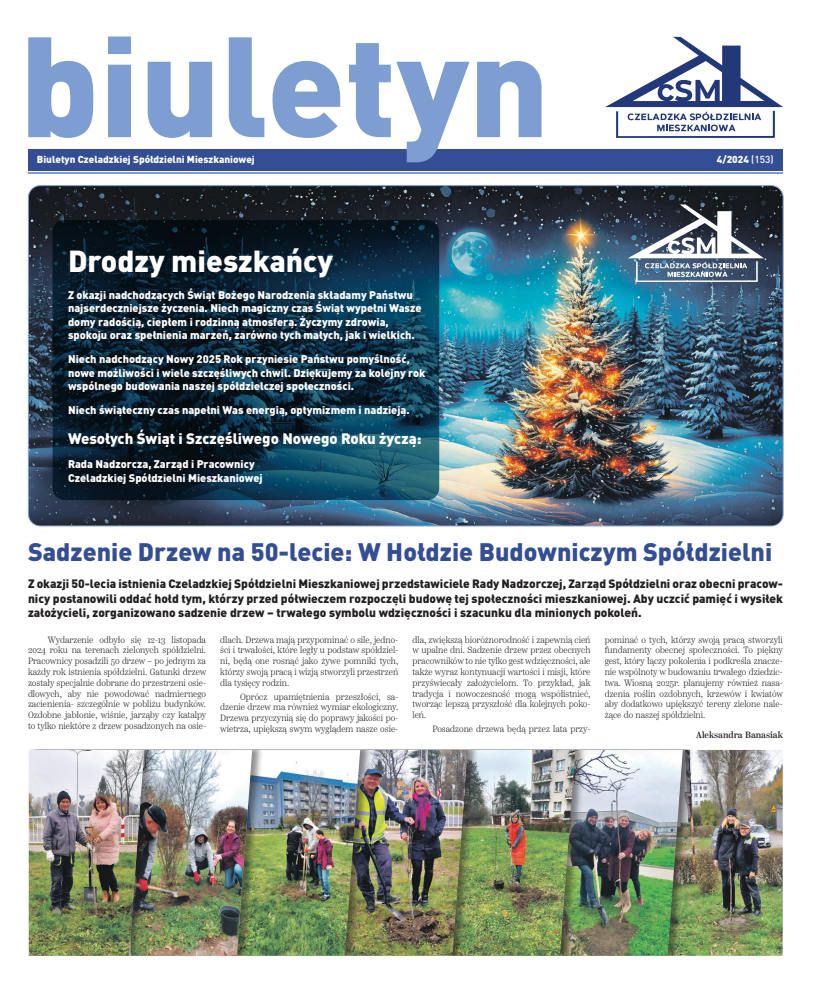
<style>
.page{position:relative;width:820px;height:993px;background:#fff}
.page>*{position:absolute;margin:0;border:0;box-sizing:border-box;transform-origin:0 0}
.Tytuł{font:900 30px "DIN Pro";color:#fff}
.Tytuł-2{font:900 25px "DIN Pro";color:#344e96}
.LEAD_główny{font:900 15px "DIN Pro";color:#fff}
.LEAD_główny-2{font:900 12px/14.4px "DIN Pro";color:#231f20;text-align:justify}
.LEAD_główny-3{font:900 11px/13.2px "DIN Pro";color:#fff}
.Tekst_normalny{font:900 10px "DIN Pro";color:#fff}
.Tekst_normalny-2{font:300 9px/10.8px "Scotch Text Cond";color:#231f20;text-align:justify}
.Podpis_pod_artykułem_1{font:500 9px "Scotch Text Cond";color:#231f20}
.s1{font-weight:500}
</style>
<div class="page">
<hr style="left:28px;top:172px;width:754px;height:1px;background:#7e9ed2">
<div style="left:28px;top:148px;width:754px;height:22px;background:#344e96"></div>
<svg style="left:605px;top:37px;width:177px;height:101px"></svg>
<svg style="left:28px;top:36px;width:513px;height:126px"></svg>
<img style="left:28px;top:185px;width:754px;height:340px">
<svg style="left:53px;top:220px;width:386px;height:280px;background:#0a2839"></svg>
<svg style="left:627px;top:204px;width:136px;height:78px"></svg>
<img style="left:694px;top:750px;width:88px;height:205px">
<div style="left:559px;top:749px;width:135px;height:206px;background:#231f20;opacity:.5"></div>
<img style="left:586px;top:749px;width:96px;height:206px">
<div style="left:451px;top:749px;width:135px;height:206px;background:#231f20;opacity:.5"></div>
<img style="left:479px;top:749px;width:96px;height:206px">
<div style="left:344px;top:749px;width:135px;height:206px;background:#231f20;opacity:.5"></div>
<img style="left:371px;top:749px;width:96px;height:206px">
<div style="left:236px;top:749px;width:135px;height:206px;background:#231f20;opacity:.5"></div>
<img style="left:264px;top:749px;width:96px;height:206px">
<div style="left:130px;top:749px;width:134px;height:206px;background:#231f20;opacity:.5"></div>
<img style="left:156px;top:749px;width:96px;height:206px">
<div style="left:29px;top:749px;width:127px;height:206px;background:#231f20;opacity:.5"></div>
<img style="left:29px;top:749px;width:115px;height:206px">
<p class="Tekst_normalny" style="left:37px;top:151px;width:219px">Biuletyn Czeladzkiej Spółdzielni Mieszkaniowej</p>
<p class="Tekst_normalny" style="left:716px;top:151px;width:58px">4/2024 <span class="s1">(153)</span></p>
<p class="Tytuł" style="left:68px;top:235px;width:266px">Drodzy mieszkańcy</p>
<p class="LEAD_główny-3" style="left:68px;top:287px;width:355px">Z okazji nadchodzących Świąt Bożego Narodzenia składamy Państwu najserdeczniejsze życzenia. Niech magiczny czas Świąt wypełni Wasze domy radością, ciepłem i rodzinną atmosferą. Życzymy zdrowia, spokoju oraz spełnienia marzeń, zarówno tych małych, jak i wielkich.</p>
<p class="LEAD_główny-3" style="left:68px;top:351px;width:359px">Niech nadchodzący Nowy 2025 Rok przyniesie Państwu pomyślność, nowe możliwości i wiele szczęśliwych chwil. Dziękujemy za kolejny rok wspólnego budowania naszej spółdzielczej społeczności.</p>
<p class="LEAD_główny-3" style="left:68px;top:402px;width:343px">Niech świąteczny czas napełni Was energią, optymizmem i nadzieją.</p>
<p class="LEAD_główny" style="left:68px;top:425px;width:355px">Wesołych Świąt i Szczęśliwego Nowego Roku życzą:</p>
<p class="LEAD_główny-3" style="left:68px;top:456px;width:196px">Rada Nadzorcza, Zarząd i Pracownicy<br>Czeladzkiej Spółdzielni Mieszkaniowej</p>
<p class="Tytuł-2" style="left:28px;top:530px;width:745px">Sadzenie Drzew na 50-lecie: W Hołdzie Budowniczym Spółdzielni</p>
<p class="LEAD_główny-2" style="left:28px;top:575px;width:756px">Z okazji 50-lecia istnienia Czeladzkiej Spółdzielni Mieszkaniowej przedstawiciele Rady Nadzorczej, Zarząd Spółdzielni oraz obecni pracow&shy;nicy postanowili oddać hołd tym, którzy przed półwieczem rozpoczęli budowę tej społeczności mieszkaniowej. Aby uczcić pamięć i wysiłek założycieli, zorganizowano sadzenie drzew – trwałego symbolu wdzięczności i szacunku dla minionych pokoleń.</p>
<p class="Tekst_normalny-2" style="left:28px;top:634px;width:180px;text-indent:20px">Wydarzenie odbyło się 12-13 listopada 2024 roku na terenach zielonych spółdzielni.<br>Pracownicy posadzili 50 drzew – po jednym za każdy rok istnienia spółdzielni. Gatunki drzew zostały specjalnie dobrane do przestrzeni osie&shy;dlowych, aby nie powodować nadmiernego zacienienia- szczególnie w pobliżu budynków.<br>Ozdobne jabłonie, wiśnie, jarząby czy katalpy to tylko niektóre z drzew posadzonych na osie-</p>
<p class="Tekst_normalny-2" style="left:220px;top:634px;width:179px">dlach. Drzewa mają przypominać o sile, jedno&shy;ści i trwałości, które legły u podstaw spółdziel&shy;ni, będą one rosnąć jako żywe pomniki tych, którzy swoją pracą i wizją stworzyli przestrzeń dla tysięcy rodzin.</p>
<p class="Tekst_normalny-2" style="left:220px;top:690px;width:179px;text-indent:20px">Oprócz upamiętnienia przeszłości, sa&shy;dzenie drzew ma również wymiar ekologiczny.<br>Drzewa przyczynią się do poprawy jakości po&shy;wietrza, upiększą swym wyglądem nasze osie-</p>
<p class="Tekst_normalny-2" style="left:412px;top:634px;width:179px">dla, zwiększą bioróżnorodność i zapewnią cień w upalne dni. Sadzenie drzew przez obecnych pracowników to nie tylko gest wdzięczności, ale także wyraz kontynuacji wartości i misji, które przyświecały założycielom. To przykład, jak tradycja i nowoczesność mogą współistnieć, tworząc lepszą przyszłość dla kolejnych poko&shy;leń.</p>
<p class="Tekst_normalny-2" style="left:432px;top:723px;width:160px">Posadzone drzewa będą przez lata przy-</p>
<p class="Tekst_normalny-2" style="left:604px;top:634px;width:180px">pominać o tych, którzy swoją pracą stworzyli fundamenty obecnej społeczności. To piękny gest, który łączy pokolenia i podkreśla znacze&shy;nie wspólnoty w budowaniu trwałego dziedzic&shy;twa. Wiosną 2025r. planujemy również nasa&shy;dzenia roślin ozdobnych, krzewów i kwiatów aby dodatkowo upiększyć tereny zielone nale&shy;żące do naszej spółdzielni.</p>
<p class="Podpis_pod_artykułem_1" style="left:696px;top:729px;width:88px">Aleksandra Banasiak</p>
</div>
